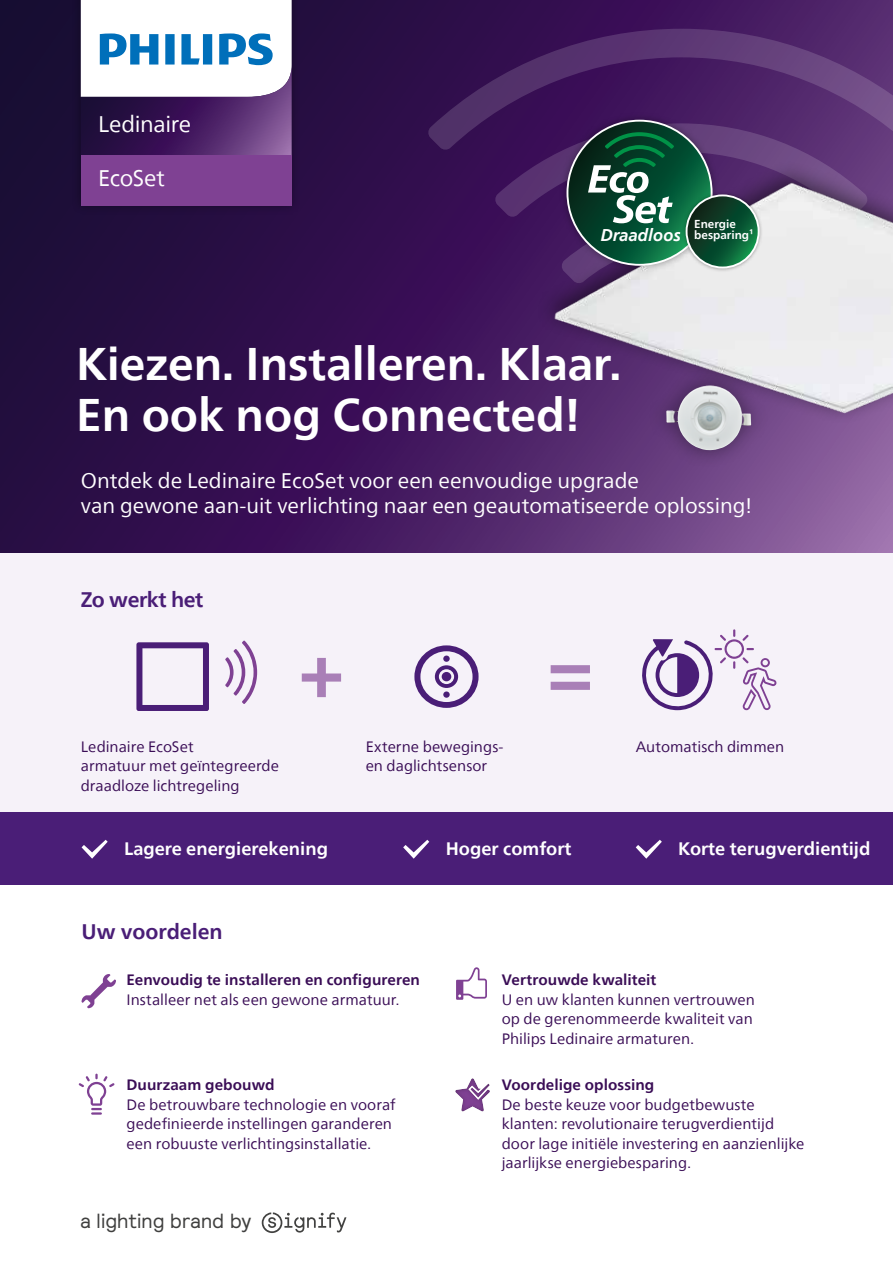
<style>
.page{position:relative;width:893px;height:1263px;background:#fff}
.page>*{position:absolute;margin:0;border:0;box-sizing:border-box;transform-origin:0 0}
.t1{font:700 75px "Neue Frutiger World";color:#a97fb7}
.t2{font:700 45.6px/51px "Neue Frutiger World";color:#fff}
.t3{font:22.5px "Neue Frutiger World";letter-spacing:-.015em;color:#fff}
.t4{font:21px/25.2px "Neue Frutiger World";color:#fff}
.t5{font:700 21px "Neue Frutiger World";letter-spacing:-.005em;color:#4a1e77}
.t6{font:20.4px "Signify Relative";letter-spacing:-.01em;color:#40403f}
.t7{font:700 18px "Neue Frutiger World";color:#fff}
.t8{font:italic 700 16.95px "Neue Frutiger World";color:#fff}
.t9{font:15px/19.5px "Neue Frutiger World";letter-spacing:.005em;color:#3a0d56}
.t10{font:700 15px "Neue Frutiger World";letter-spacing:.005em;color:#3a0d56}
.t11{font:700 11.55px/11.6px "Neue Frutiger World";color:#fff}
</style>
<div class="page">
<div style="left:0;top:553px;width:893px;height:259px;background:#f6f2f9"></div>
<div style="left:0;top:812px;width:893px;height:72px;background:#4a1e77"></div>
<svg style="left:82px;top:974px;width:34px;height:34px"></svg>
<svg style="left:456px;top:967px;width:31px;height:33px"></svg>
<div style="left:453px;top:1076px;width:38px;height:36px;background:#000;opacity:.35"></div>
<svg style="left:79px;top:1074px;width:36px;height:41px"></svg>
<svg style="left:642px;top:629px;width:135px;height:81px"></svg>
<svg style="left:82px;top:840px;width:26px;height:19px"></svg>
<svg style="left:403px;top:840px;width:26px;height:19px"></svg>
<svg style="left:636px;top:840px;width:26px;height:19px"></svg>
<svg style="left:225px;top:640px;width:32px;height:64px"></svg>
<svg style="left:414px;top:645px;width:65px;height:63px"></svg>
<div style="left:442px;top:672px;width:9px;height:9px;background:#4a1e77;border-radius:50%"></div>
<svg style="left:443px;top:691px;width:7px;height:7px"></svg>
<svg style="left:443px;top:655px;width:7px;height:7px"></svg>
<svg style="left:136px;top:642px;width:73px;height:69px"></svg>
<svg style="left:0;top:0;width:893px;height:553px;background:#33134f"></svg>
<svg style="left:427px;top:29px;width:466px;height:255px;background:#401a5b"></svg>
<img style="left:510px;top:55px;width:383px;height:464px">
<img style="left:556px;top:110px;width:167px;height:166px">
<svg style="left:567px;top:121px;width:145px;height:144px;background:#14593d"></svg>
<svg style="left:588px;top:132px;width:86px;height:91px"></svg>
<img style="left:680px;top:189px;width:85px;height:85px">
<svg style="left:687px;top:195px;width:72px;height:72px;background:#124f32"></svg>
<div style="left:686px;top:194px;width:74px;height:74px;border:2px solid #fff;border-radius:50%"></div>
<div style="left:648px;top:367px;width:121px;height:101px;background:#000;opacity:.4"></div>
<img style="left:666px;top:385px;width:85px;height:67px">
<svg style="left:262px;top:1212px;width:84px;height:21px"></svg>
<div style="left:72px;top:0;width:229px;height:215px;background:#200d38"></div>
<div style="left:81px;top:156px;width:211px;height:50px;background:#7f4193"></div>
<svg style="left:81px;top:0;width:211px;height:156px;background:#9f9cbb"></svg>
<h3 class="t3" style="left:98px;top:106px;width:95px">Ledinaire</h3>
<h3 class="t3" style="left:98px;top:161px;width:68px">EcoSet</h3>
<p class="t8" style="left:601px;top:221px;width:82px">Draadloos</p>
<p class="t11" style="left:694px;top:218px;width:61px">Energie besparing¹</p>
<h2 class="t2" style="left:76px;top:338px;width:547px">Kiezen. Installeren. Klaar.<br>En ook nog Connected!</h2>
<h3 class="t4" style="left:81px;top:469px;width:673px">Ontdek de Ledinaire EcoSet voor een eenvoudige upgrade<br>van gewone aan-uit verlichting naar een geautomatiseerde oplossing!</h3>
<h3 class="t5" style="left:81px;top:581px;width:124px">Zo werkt het</h3>
<h1 class="t1" style="left:299px;top:605px;width:46px">+</h1>
<h1 class="t1" style="left:548px;top:605px;width:46px">=</h1>
<p class="t9" style="left:81px;top:737px;width:200px">Ledinaire EcoSet<br>armatuur met geïntegreerde draadloze lichtregeling</p>
<p class="t9" style="left:366px;top:737px;width:139px">Externe bewegings&shy;en daglichtsensor</p>
<p class="t9" style="left:636px;top:737px;width:150px">Automatisch dimmen</p>
<p class="t7" style="left:124px;top:832px;width:205px">Lagere energierekening</p>
<p class="t7" style="left:446px;top:832px;width:127px">Hoger comfort</p>
<p class="t7" style="left:678px;top:832px;width:194px">Korte terugverdientijd</p>
<h3 class="t5" style="left:82px;top:913px;width:143px">Uw voordelen</h3>
<p class="t10" style="left:126px;top:967px;width:295px">Eenvoudig te installeren en configureren</p>
<p class="t9" style="left:126px;top:990px;width:274px">Installeer net als een gewone armatuur.</p>
<p class="t10" style="left:126px;top:1071px;width:150px">Duurzaam gebouwd</p>
<p class="t9" style="left:126px;top:1095px;width:271px">De betrouwbare technologie en vooraf gedefinieerde instellingen garanderen een robuuste verlichtingsinstallatie.</p>
<h3 class="t6" style="left:80px;top:1207px;width:173px">a lighting brand by</h3>
<p class="t10" style="left:502px;top:967px;width:156px">Vertrouwde kwaliteit</p>
<p class="t9" style="left:502px;top:990px;width:255px">U en uw klanten kunnen vertrouwen op de gerenommeerde kwaliteit van<br>Philips Ledinaire armaturen.</p>
<p class="t10" style="left:502px;top:1071px;width:154px">Voordelige oplossing</p>
<p class="t9" style="left:502px;top:1095px;width:304px">De beste keuze voor budgetbewuste klanten: revolutionaire terugverdientijd door lage initiële investering en aanzienlijke jaarlijkse energiebesparing.</p>
</div>
